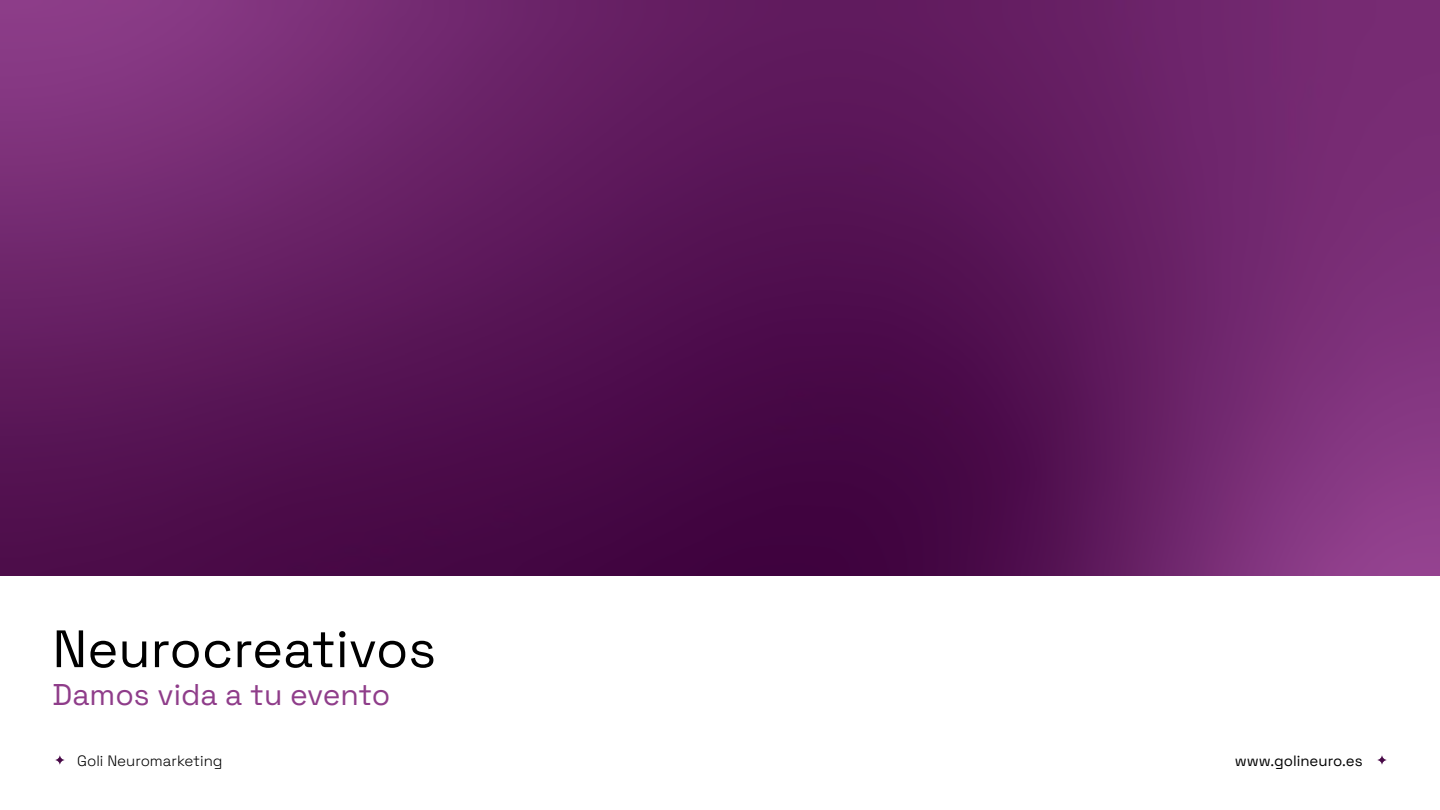
<style>
.page{position:relative;width:1440px;height:810px;background:#fff}
.page>*{position:absolute;margin:0;border:0;box-sizing:border-box;transform-origin:0 0}
.t1{font:300 52.5px "Space Grotesk";color:#000}
.t2{font:300 30px "Space Grotesk";color:#8f3d8a}
.t3{font:300 15px "Space Grotesk";color:#000}
</style>
<div class="page">
<svg style="left:54px;top:754px;width:11px;height:12px"></svg>
<svg style="left:1376px;top:754px;width:12px;height:12px"></svg>
<img style="left:0;top:0;width:1440px;height:576px">
<h1 class="t1" style="left:52px;top:610px;width:385px">Neurocreativos</h1>
<h2 class="t2" style="left:52px;top:672px;width:339px">Damos vida a tu evento</h2>
<p class="t3" style="left:77px;top:749px;width:147px">Goli Neuromarketing</p>
<p class="t3" style="left:1235px;top:749px;width:129px">www.golineuro.es</p>
</div>
